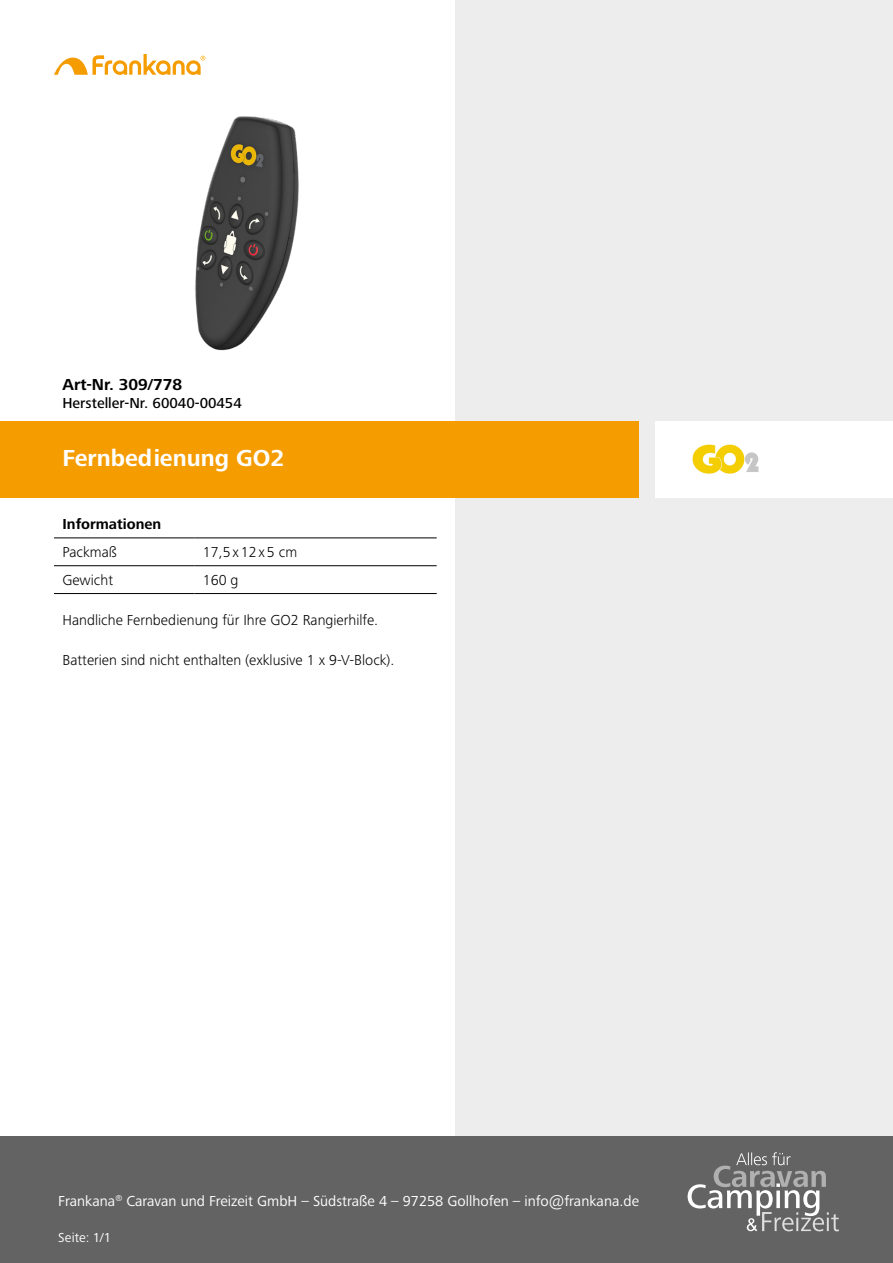
<style>
.page{position:relative;width:893px;height:1263px;background:#fff}
.page>*{position:absolute;margin:0;border:0;box-sizing:border-box;transform-origin:0 0}
.t1{font:700 24px "Frutiger Next Pro";color:#fff}
.t2{font:700 16.5px "Frutiger Next Pro";color:#000}
.t3{font:300 15px "Frutiger Next Pro";color:#000}
.t4{font:15px "Frutiger Next Pro";color:#fff}
.t5{font:500 15px "Frutiger Next Pro";color:#000}
.t6{font:700 15px "Frutiger Next Pro";color:#000}
.t7{font:300 15px "Frutiger Next Pro";letter-spacing:.125em;color:#000}
.t8{font:13.5px "Frutiger Next Pro";letter-spacing:.01em;color:#fff}
</style>
<div class="page">
<div style="left:455px;top:0;width:438px;height:1263px;background:#ededed"></div>
<hr style="left:54px;top:565px;width:140px;height:1px;background:#000">
<hr style="left:194px;top:565px;width:243px;height:1px;background:#000">
<hr style="left:54px;top:593px;width:140px;height:1px;background:#000">
<hr style="left:194px;top:593px;width:243px;height:1px;background:#000">
<hr style="left:54px;top:538px;width:140px;height:1px;background:#000">
<hr style="left:194px;top:538px;width:243px;height:1px;background:#000">
<svg style="left:54px;top:54px;width:151px;height:21px"></svg>
<img style="left:195px;top:116px;width:104px;height:235px">
<div style="left:0;top:421px;width:638px;height:76px;background:#f59c00"></div>
<div style="left:655px;top:421px;width:238px;height:76px;background:#fff"></div>
<img style="left:692px;top:444px;width:67px;height:30px">
<div style="left:0;top:1136px;width:893px;height:127px;background:#646363"></div>
<svg style="left:688px;top:1152px;width:151px;height:79px"></svg>
<p class="t2" style="left:63px;top:375px;width:121px">Art-Nr. 309/778</p>
<p class="t5" style="left:63px;top:394px;width:181px">Hersteller-Nr. 60040-00454</p>
<h1 class="t1" style="left:63px;top:444px;width:224px">Fernbedienung GO2</h1>
<p class="t6" style="left:63px;top:516px;width:100px">Informationen</p>
<p class="t3" style="left:63px;top:544px;width:56px">Packmaß</p>
<p class="t7" style="left:203px;top:544px;width:96px">17,5x12x5 cm</p>
<p class="t3" style="left:63px;top:571px;width:52px">Gewicht</p>
<p class="t3" style="left:203px;top:571px;width:37px">160 g</p>
<p class="t3" style="left:63px;top:611px;width:317px">Handliche Fernbedienung für Ihre GO2 Rangierhilfe.</p>
<p class="t3" style="left:63px;top:652px;width:334px">Batterien sind nicht enthalten (exklusive 1 x 9-V-Block).</p>
<p class="t4" style="left:58px;top:1192px;width:582px">Frankana<sup>®</sup> Caravan und Freizeit GmbH – Südstraße 4 – 97258 Gollhofen – info@frankana.de</p>
<p class="t8" style="left:58px;top:1230px;width:54px">Seite: 1/1</p>
</div>
